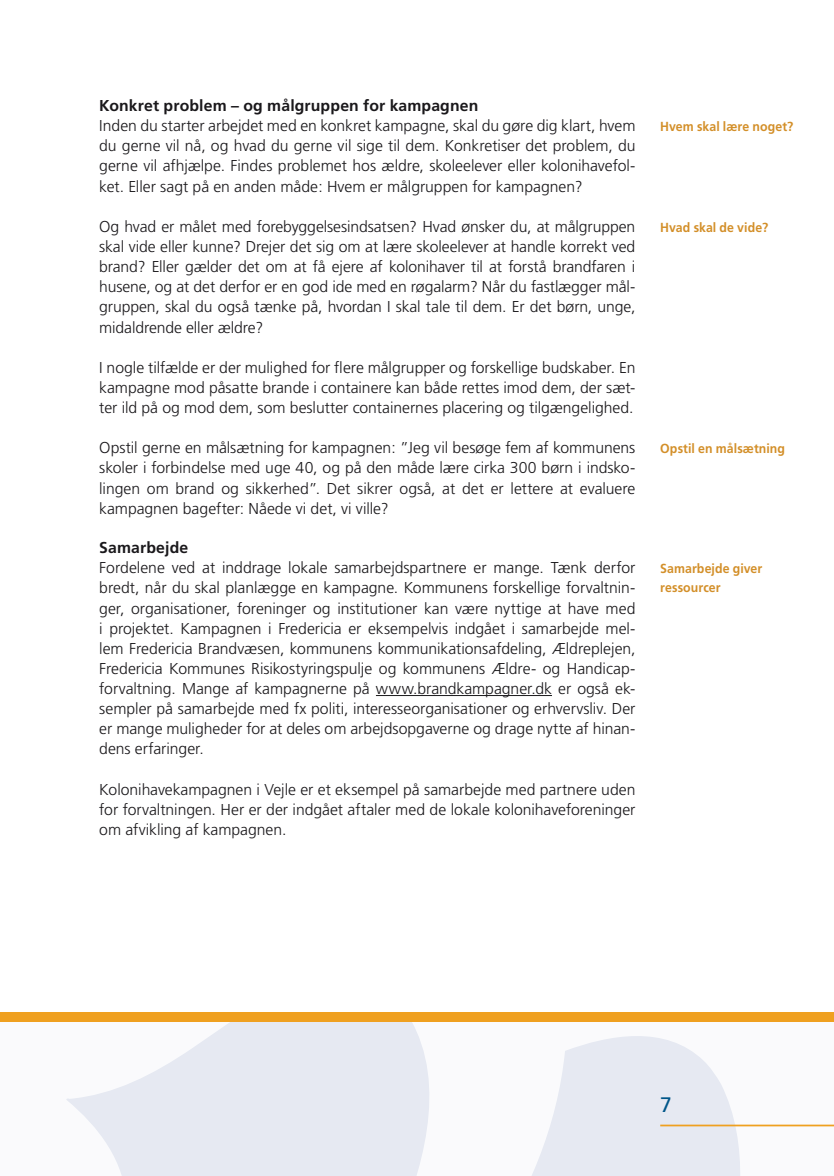
<style>
.page{position:relative;width:834px;height:1176px;background:#fff}
.page>*{position:absolute;margin:0;border:0;box-sizing:border-box;transform-origin:0 0}
.t1{font:21px "Frutiger";color:#005689}
.t2{font:300 15.75px/20.1px "Frutiger";letter-spacing:-.005em;color:#1a181b;text-align:justify}
.t3{font:700 15.75px "Frutiger";letter-spacing:.01em;color:#1a181b}
.t4{font:700 13.12px/19.2px "Frutiger";letter-spacing:.005em;color:#d38f29;scale:.94 1}
</style>
<div class="page">
<svg style="left:66px;top:1022px;width:767px;height:154px;fill:#e6e9f2"></svg>
<hr style="left:660px;top:1124px;width:173px;height:2px;background:#efa020">
<div style="left:0;top:1012px;width:833px;height:10px;background:#efa020"></div>
<hr style="left:376px;top:695px;width:176px;height:1px;background:#1a181b">
<p class="t3" style="left:99px;top:96px;width:380px">Konkret problem – og målgruppen for kampagnen</p>
<p class="t2" style="left:99px;top:116px;width:537px">Inden du starter arbejdet med en konkret kampagne, skal du gøre dig klart, hvem du gerne vil nå, og hvad du gerne vil sige til dem. Konkretiser det problem, du gerne vil afhjælpe. Findes problemet hos ældre, skoleelever eller kolonihavefol&shy;ket. Eller sagt på en anden måde: Hvem er målgruppen for kampagnen?</p>
<p class="t2" style="left:99px;top:217px;width:537px">Og hvad er målet med forebyggelsesindsatsen? Hvad ønsker du, at målgruppen skal vide eller kunne? Drejer det sig om at lære skoleelever at handle korrekt ved brand? Eller gælder det om at få ejere af kolonihaver til at forstå brandfaren i husene, og at det derfor er en god ide med en røgalarm? Når du fastlægger mål&shy;gruppen, skal du også tænke på, hvordan I skal tale til dem. Er det børn, unge, midaldrende eller ældre?</p>
<p class="t2" style="left:99px;top:357px;width:537px">I nogle tilfælde er der mulighed for flere målgrupper og forskellige budskaber. En kampagne mod påsatte brande i containere kan både rettes imod dem, der sæt&shy;ter ild på og mod dem, som beslutter containernes placering og tilgængelighed.</p>
<p class="t2" style="left:99px;top:438px;width:537px">Opstil gerne en målsætning for kampagnen: ”Jeg vil besøge fem af kommunens skoler i forbindelse med uge 40, og på den måde lære cirka 300 børn i indsko&shy;lingen om brand og sikkerhed”. Det sikrer også, at det er lettere at evaluere kampagnen bagefter: Nåede vi det, vi ville?</p>
<p class="t3" style="left:99px;top:538px;width:91px">Samarbejde</p>
<p class="t2" style="left:99px;top:558px;width:537px">Fordelene ved at inddrage lokale samarbejdspartnere er mange. Tænk derfor bredt, når du skal planlægge en kampagne. Kommunens forskellige forvaltnin&shy;ger, organisationer, foreninger og institutioner kan være nyttige at have med i projektet. Kampagnen i Fredericia er eksempelvis indgået i samarbejde mel&shy;lem Fredericia Brandvæsen, kommunens kommunikationsafdeling, Ældreplejen, Fredericia Kommunes Risikostyringspulje og kommunens Ældre- og Handicap&shy;forvaltning. Mange af kampagnerne på www.brandkampagner.dk er også ek&shy;sempler på samarbejde med fx politi, interesseorganisationer og erhvervsliv. Der er mange muligheder for at deles om arbejdsopgaverne og drage nytte af hinan&shy;dens erfaringer.</p>
<p class="t2" style="left:99px;top:779px;width:537px">Kolonihavekampagnen i Vejle er et eksempel på samarbejde med partnere uden for forvaltningen. Her er der indgået aftaler med de lokale kolonihaveforeninger om afvikling af kampagnen.</p>
<p class="t4" style="left:660px;top:117px;width:143px">Hvem skal lære noget?</p>
<p class="t4" style="left:660px;top:218px;width:117px">Hvad skal de vide?</p>
<p class="t4" style="left:660px;top:439px;width:134px">Opstil en målsætning</p>
<p class="t4" style="left:660px;top:559px;width:110px">Samarbejde giver ressourcer</p>
<h1 class="t1" style="left:660px;top:1092px;width:13px">7</h1>
</div>
